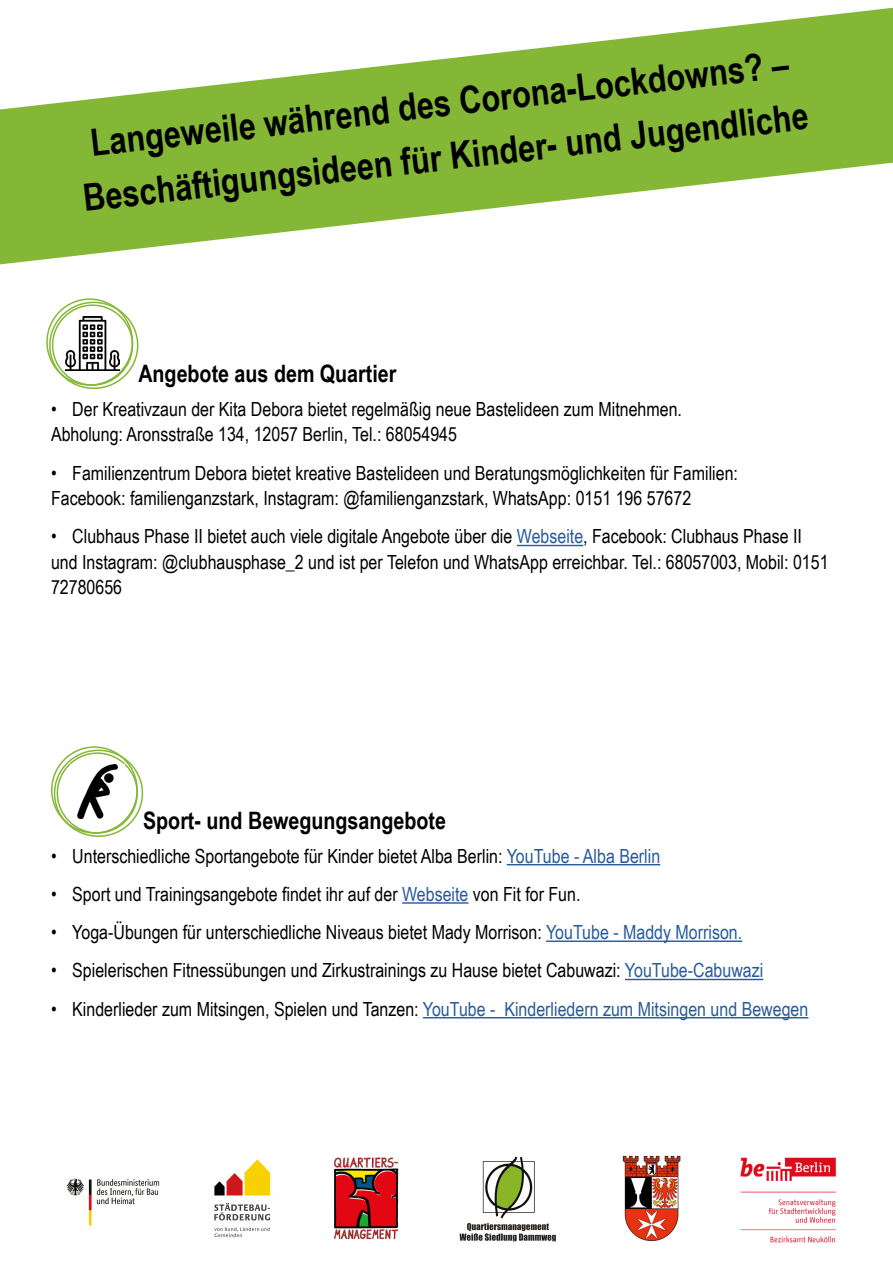
<style>
.page{position:relative;width:893px;height:1263px;background:#fff}
.page>*{position:absolute;margin:0;border:0;box-sizing:border-box;transform-origin:0 0}
.t1{font:700 37.5px/53.6px "Arial Narrow";color:#000;text-align:center}
.t2{font:700 24px "Arial Narrow";color:#000}
.t3{font:19.5px/25.5px "Arial Narrow";color:#000}
.s1{color:#275b9b}
</style>
<div class="page">
<svg style="left:0;top:8px;width:893px;height:256px;fill:#84b735"></svg>
<img style="left:66px;top:1155px;width:770px;height:88px">
<hr style="left:507px;top:864px;width:153px;height:1px;background:#275b9b">
<hr style="left:402px;top:902px;width:67px;height:2px;background:#275b9b">
<hr style="left:546px;top:940px;width:196px;height:2px;background:#275b9b">
<hr style="left:625px;top:979px;width:138px;height:1px;background:#275b9b">
<hr style="left:423px;top:1017px;width:385px;height:1px;background:#275b9b">
<div style="left:57px;top:752px;width:81px;height:82px;border:2px solid #84b735;border-radius:50%"></div>
<div style="left:51px;top:746px;width:87px;height:88px;border:2px solid #84b735;border-radius:50%"></div>
<div style="left:54px;top:749px;width:89px;height:88px;border:2px solid #84b735;border-radius:50%"></div>
<div style="left:46px;top:298px;width:87px;height:88px;border:2px solid #84b735;border-radius:50%"></div>
<div style="left:49px;top:302px;width:89px;height:87px;border:2px solid #84b735;border-radius:50%"></div>
<img style="left:70px;top:764px;width:54px;height:55px">
<hr style="left:517px;top:545px;width:66px;height:1px;background:#275b9b">
<img style="left:65px;top:317px;width:54px;height:54px">
<h1 class="t1" style="left:74px;top:120px;width:731px;rotate:-7deg">Langeweile während des Corona-Lockdowns? –<br>Beschäftigungsideen für Kinder- und Jugendliche</h1>
<p class="t2" style="left:138px;top:355px;width:260px">Angebote aus dem Quartier</p>
<p class="t3" style="left:51px;top:396px;width:632px">• Der Kreativzaun der Kita Debora bietet regelmäßig neue Bastelideen zum Mitnehmen.<br>Abholung: Aronsstraße 134, 12057 Berlin, Tel.: 68054945</p>
<p class="t3" style="left:51px;top:459px;width:688px">• Familienzentrum Debora bietet kreative Bastelideen und Beratungsmöglichkeiten für Familien:<br>Facebook: familienganzstark, Instagram: @familienganzstark, WhatsApp: 0151 196 57672</p>
<p class="t3" style="left:51px;top:523px;width:779px">• Clubhaus Phase II bietet auch viele digitale Angebote über die <span class="s1">Webseite</span>, Facebook: Clubhaus Phase II und Instagram: @clubhausphase_2 und ist per Telefon und WhatsApp erreichbar. Tel.: 68057003, Mobil: 0151<br>72780656</p>
<p class="t2" style="left:143px;top:802px;width:304px">Sport- und Bewegungsangebote</p>
<p class="t3" style="left:51px;top:842px;width:611px">• Unterschiedliche Sportangebote für Kinder bietet Alba Berlin: <span class="s1">YouTube - Alba Berlin</span></p>
<p class="t3" style="left:51px;top:880px;width:531px">• Sport und Trainingsangebote findet ihr auf der <span class="s1">Webseite</span> von Fit for Fun.</p>
<p class="t3" style="left:51px;top:919px;width:693px">• Yoga-Übungen für unterschiedliche Niveaus bietet Mady Morrison: <span class="s1">YouTube - Maddy Morrison.</span></p>
<p class="t3" style="left:51px;top:957px;width:714px">• Spielerischen Fitnessübungen und Zirkustrainings zu Hause bietet Cabuwazi: <span class="s1">YouTube-Cabuwazi</span></p>
<p class="t3" style="left:51px;top:995px;width:759px">• Kinderlieder zum Mitsingen, Spielen und Tanzen: <span class="s1">YouTube - Kinderliedern zum Mitsingen und Bewegen</span></p>
</div>
